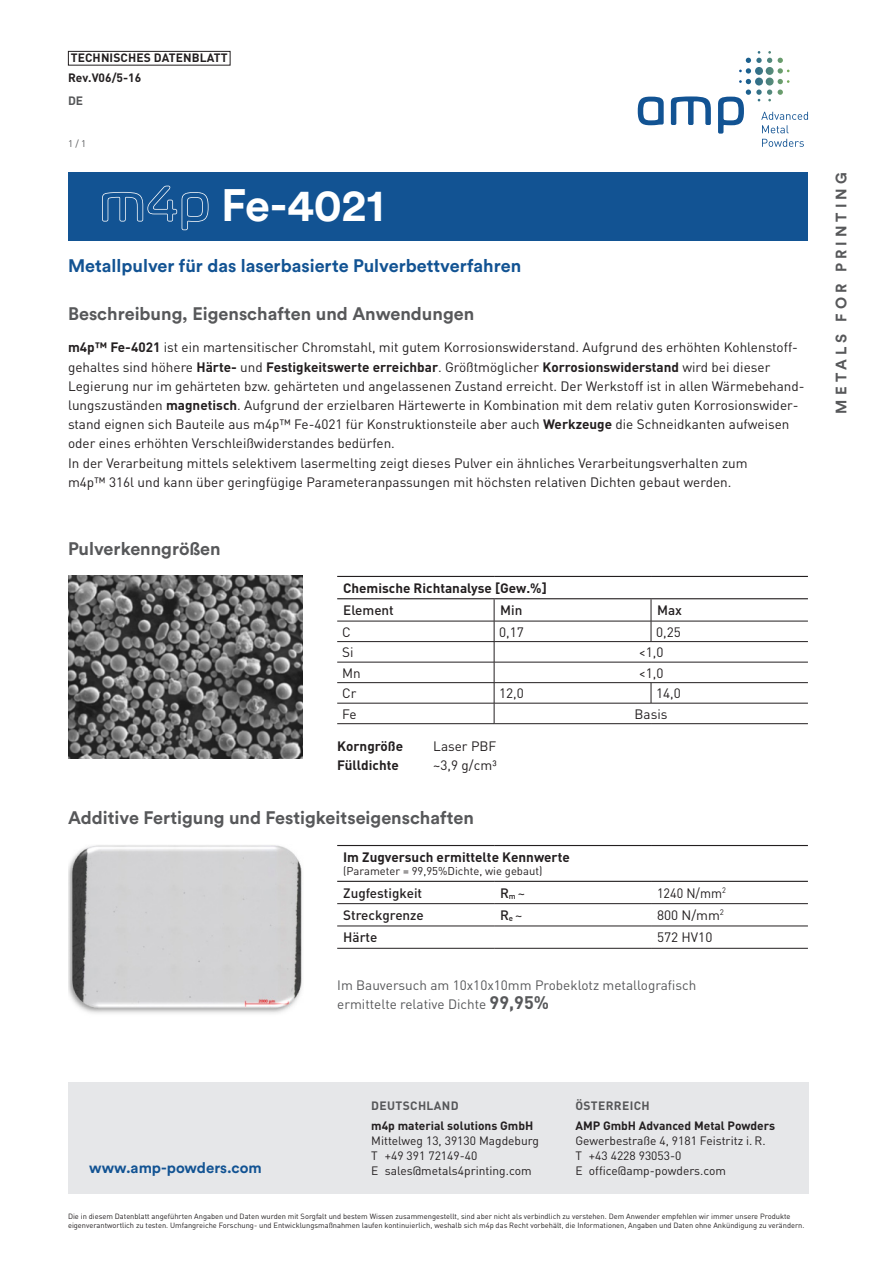
<style>
.page{position:relative;width:893px;height:1263px;background:#fff}
.page>*{position:absolute;margin:0;border:0;box-sizing:border-box;transform-origin:0 0}
.t1{font:700 45px "Circular Std";color:#fff}
.t2{font:700 18px "Circular Std";color:#57585a}
.t3{font:700 18px "Circular Std";color:#125393}
.t4{font:700 15px "Circular Std";color:#125393}
.t5{font:700 15px "Circular Std";letter-spacing:.27em;color:#57585a}
.t6{font:13.5px/19.2px "DIN Pro";color:#231f20}
.t7{font:13.5px/19.5px "DIN Pro";color:#57585a}
.t8{font:700 13.5px "DIN Pro";color:#231f20}
.t9{font:500 13.5px "DIN Pro";color:#231f20}
.t10{font:13.5px "DIN Pro";color:#231f20;scale:.93 1}
.t11{font:12px/15px "DIN Pro";color:#231f20}
.t12{font:700 12px "DIN Pro";color:#231f20}
.t13{font:700 12px "DIN Pro";letter-spacing:.03em;color:#57585a}
.t14{font:11.25px "DIN Pro";color:#231f20}
.t15{font:9.6px "DIN Pro";color:#57585a}
.t16{font:7.5px/9px "DIN Pro";color:#231f20}
.s1{font-weight:700}
.s2{font-weight:400}
.s3{font-weight:700;font-size:18px}
</style>
<div class="page">
<svg style="left:671px;top:96px;width:40px;height:29px"></svg>
<svg style="left:638px;top:97px;width:26px;height:28px"></svg>
<svg style="left:718px;top:51px;width:90px;height:96px"></svg>
<div style="left:68px;top:1082px;width:740px;height:112px;background:#e6e7e9"></div>
<div style="left:68px;top:51px;width:162px;height:14px;border:1px solid #231f20"></div>
<div style="left:68px;top:172px;width:740px;height:68px;background:#125393"></div>
<svg style="left:102px;top:186px;width:107px;height:44px"></svg>
<hr style="left:337px;top:903px;width:157px;height:1px;background:#231f20">
<hr style="left:494px;top:903px;width:157px;height:1px;background:#231f20">
<hr style="left:651px;top:903px;width:157px;height:1px;background:#231f20">
<hr style="left:337px;top:926px;width:157px;height:1px;background:#231f20">
<hr style="left:494px;top:926px;width:157px;height:1px;background:#231f20">
<hr style="left:651px;top:926px;width:157px;height:1px;background:#231f20">
<hr style="left:337px;top:948px;width:157px;height:1px;background:#231f20">
<hr style="left:494px;top:948px;width:157px;height:1px;background:#231f20">
<hr style="left:651px;top:948px;width:157px;height:1px;background:#231f20">
<hr style="left:337px;top:845px;width:157px;height:1px;background:#231f20">
<hr style="left:494px;top:845px;width:157px;height:1px;background:#231f20">
<hr style="left:651px;top:845px;width:157px;height:1px;background:#231f20">
<hr style="left:337px;top:881px;width:157px;height:1px;background:#231f20">
<hr style="left:494px;top:881px;width:157px;height:1px;background:#231f20">
<hr style="left:651px;top:881px;width:157px;height:1px;background:#231f20">
<img style="left:68px;top:576px;width:235px;height:182px">
<img style="left:68px;top:845px;width:234px;height:169px">
<hr style="left:337px;top:621px;width:157px;height:1px;background:#231f20">
<hr style="left:494px;top:621px;width:157px;height:1px;background:#231f20">
<hr style="left:651px;top:621px;width:157px;height:1px;background:#231f20">
<svg style="left:651px;top:599px;width:1px;height:42px"></svg>
<hr style="left:337px;top:641px;width:157px;height:1px;background:#231f20">
<hr style="left:494px;top:641px;width:157px;height:1px;background:#231f20">
<hr style="left:651px;top:641px;width:157px;height:1px;background:#231f20">
<hr style="left:337px;top:662px;width:157px;height:1px;background:#231f20">
<hr style="left:494px;top:662px;width:157px;height:1px;background:#231f20">
<hr style="left:651px;top:662px;width:157px;height:1px;background:#231f20">
<hr style="left:337px;top:682px;width:157px;height:1px;background:#231f20">
<hr style="left:494px;top:682px;width:157px;height:1px;background:#231f20">
<hr style="left:651px;top:682px;width:157px;height:1px;background:#231f20">
<svg style="left:651px;top:683px;width:1px;height:20px"></svg>
<hr style="left:337px;top:703px;width:157px;height:1px;background:#231f20">
<hr style="left:494px;top:703px;width:157px;height:1px;background:#231f20">
<svg style="left:494px;top:599px;width:1px;height:124px"></svg>
<hr style="left:651px;top:703px;width:157px;height:1px;background:#231f20">
<hr style="left:337px;top:723px;width:157px;height:1px;background:#231f20">
<hr style="left:494px;top:723px;width:157px;height:1px;background:#231f20">
<hr style="left:651px;top:723px;width:157px;height:1px;background:#231f20">
<hr style="left:337px;top:576px;width:157px;height:1px;background:#231f20">
<hr style="left:494px;top:576px;width:157px;height:1px;background:#231f20">
<hr style="left:651px;top:576px;width:157px;height:1px;background:#231f20">
<hr style="left:337px;top:598px;width:157px;height:1px;background:#231f20">
<hr style="left:494px;top:598px;width:157px;height:1px;background:#231f20">
<hr style="left:651px;top:598px;width:157px;height:1px;background:#231f20">
<p class="t12" style="left:71px;top:50px;width:158px">TECHNISCHES DATENBLATT</p>
<p class="t12" style="left:68px;top:70px;width:75px">Rev.V06/5-16</p>
<p class="t13" style="left:68px;top:93px;width:17px">DE</p>
<p class="t15" style="left:68px;top:137px;width:20px">1 / 1</p>
<h1 class="t1" style="left:221px;top:177px;width:164px">Fe-4021</h1>
<h2 class="t3" style="left:68px;top:254px;width:455px">Metallpulver für das laserbasierte Pulverbettverfahren</h2>
<h2 class="t2" style="left:68px;top:302px;width:408px">Beschreibung, Eigenschaften und Anwendungen</h2>
<p class="t6" style="left:68px;top:337px;width:738px"><span class="s1">m4p™ Fe-4021</span> ist ein martensitischer Chromstahl, mit gutem Korrosionswiderstand. Aufgrund des erhöhten Kohlenstoff&shy;gehaltes sind höhere <span class="s1">Härte-</span> und <span class="s1">Festigkeitswerte erreichbar</span>. Größtmöglicher <span class="s1">Korrosionswiderstand</span> wird bei dieser Legierung nur im gehärteten bzw. gehärteten und angelassenen Zustand erreicht. Der Werkstoff ist in allen Wärmebehand&shy;lungszuständen <span class="s1">magnetisch</span>. Aufgrund der erzielbaren Härtewerte in Kombination mit dem relativ guten Korrosionswider&shy;stand eignen sich Bauteile aus m4p™ Fe-4021 für Konstruktionsteile aber auch <span class="s1">Werkzeuge</span> die Schneidkanten aufweisen oder eines erhöhten Verschleißwiderstandes bedürfen.<br>In der Verarbeitung mittels selektivem lasermelting zeigt dieses Pulver ein ähnliches Verarbeitungsverhalten zum<br>m4p™ 316l und kann über geringfügige Parameteranpassungen mit höchsten relativen Dichten gebaut werden.</p>
<h2 class="t2" style="left:68px;top:537px;width:154px">Pulverkenngrößen</h2>
<p class="t8" style="left:343px;top:579px;width:205px">Chemische Richtanalyse [Gew.%]</p>
<p class="t9" style="left:343px;top:601px;width:52px">Element</p>
<p class="t9" style="left:500px;top:601px;width:24px">Min</p>
<p class="t9" style="left:657px;top:601px;width:26px">Max</p>
<p class="t6" style="left:342px;top:621px;width:10px">C</p>
<p class="t6" style="left:499px;top:621px;width:26px">0,17</p>
<p class="t6" style="left:656px;top:621px;width:26px">0,25</p>
<p class="t6" style="left:342px;top:642px;width:13px">Si</p>
<p class="t6" style="left:639px;top:642px;width:26px">&lt;1,0</p>
<p class="t6" style="left:342px;top:662px;width:20px">Mn</p>
<p class="t6" style="left:639px;top:662px;width:26px">&lt;1,0</p>
<p class="t6" style="left:342px;top:683px;width:16px">Cr</p>
<p class="t6" style="left:499px;top:683px;width:26px">12,0</p>
<p class="t6" style="left:656px;top:683px;width:26px">14,0</p>
<p class="t6" style="left:342px;top:703px;width:16px">Fe</p>
<p class="t6" style="left:635px;top:703px;width:34px">Basis</p>
<p class="t8" style="left:337px;top:736px;width:67px">Korngröße</p>
<p class="t6" style="left:433px;top:735px;width:65px">Laser PBF</p>
<p class="t8" style="left:337px;top:756px;width:63px">Fülldichte</p>
<p class="t6" style="left:433px;top:755px;width:65px">~3,9 g/cm³</p>
<h2 class="t2" style="left:68px;top:806px;width:408px">Additive Fertigung und Festigkeitseigenschaften</h2>
<p class="t8" style="left:343px;top:848px;width:228px">Im Zugversuch ermittelte Kennwerte</p>
<p class="t14" style="left:343px;top:864px;width:201px">(Parameter = 99,95%Dichte, wie gebaut)</p>
<p class="t9" style="left:343px;top:883px;width:80px">Zugfestigkeit</p>
<p class="t9" style="left:500px;top:883px;width:26px">R<sub>m</sub> <span class="s2">~</span></p>
<p class="t10" style="left:657px;top:883px;width:76px">1240 N/mm<sup>2</sup></p>
<p class="t9" style="left:343px;top:906px;width:82px">Streckgrenze</p>
<p class="t9" style="left:500px;top:906px;width:24px">R<sub>e</sub> <span class="s2">~</span></p>
<p class="t6" style="left:657px;top:905px;width:69px">800 N/mm<sup>2</sup></p>
<p class="t9" style="left:343px;top:928px;width:36px">Härte</p>
<p class="t6" style="left:657px;top:927px;width:57px">572 HV10</p>
<p class="t7" style="left:337px;top:974px;width:361px">Im Bauversuch am 10x10x10mm Probeklotz metallografisch ermittelte relative Dichte <span class="s3">99,95%</span></p>
<p class="t5" style="left:832px;top:413px;width:243px;rotate:-90deg">METALS FOR PRINTING</p>
<p class="t13" style="left:371px;top:1098px;width:89px">DEUTSCHLAND</p>
<p class="t12" style="left:371px;top:1117px;width:164px">m4p material solutions GmbH</p>
<p class="t11" style="left:371px;top:1132px;width:169px">Mittelweg 13, 39130 Magdeburg<br>T +49 391 72149-40</p>
<p class="t4" style="left:89px;top:1158px;width:174px">www.amp-powders.com</p>
<p class="t11" style="left:371px;top:1162px;width:162px">E sales@metals4printing.com</p>
<p class="t13" style="left:575px;top:1098px;width:76px">ÖSTERREICH</p>
<p class="t12" style="left:575px;top:1117px;width:201px">AMP GmbH Advanced Metal Powders</p>
<p class="t11" style="left:575px;top:1132px;width:192px">Gewerbestraße 4, 9181 Feistritz i. R.<br>T +43 4228 93053-0<br>E office@amp-powders.com</p>
<p class="t16" style="left:68px;top:1211px;width:738px">Die in diesem Datenblatt angeführten Angaben und Daten wurden mit Sorgfalt und bestem Wissen zusammengestellt, sind aber nicht als verbindlich zu verstehen. Dem Anwender empfehlen wir immer unsere Produkte eigenverantwortlich zu testen. Umfangreiche Forschung- und Entwicklungsmaßnahmen laufen kontinuierlich, weshalb sich m4p das Recht vorbehält, die Informationen, Angaben und Daten ohne Ankündigung zu verändern.</p>
</div>
